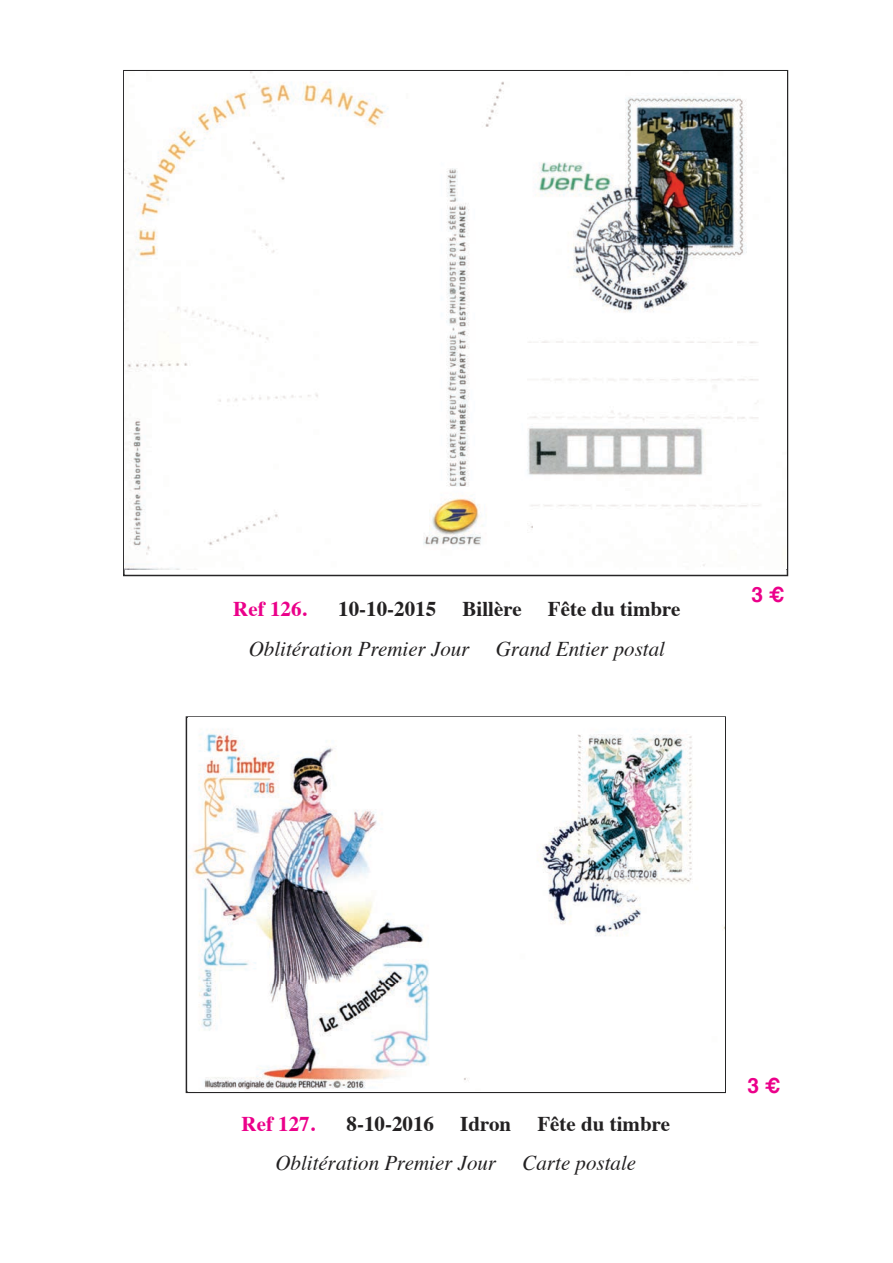
<style>
.page{position:relative;width:893px;height:1263px;background:#fff}
.page>*{position:absolute;margin:0;border:0;box-sizing:border-box;transform-origin:0 0}
.t1{font:italic 21px "Times";color:#232122}
.t2{font:700 21px "Times";color:#232122}
.t3{font:700 21px "Times";color:#eb008a}
.t4{font:700 21px "Helvetica";color:#eb008a}
</style>
<div class="page">
<img style="left:125px;top:71px;width:635px;height:498px">
<img style="left:787px;top:71px;width:1px;height:51px">
<img style="left:787px;top:121px;width:1px;height:448px">
<img style="left:193px;top:729px;width:531px;height:361px">
<p class="t3" style="left:233px;top:601px;width:75px">Ref 126.</p>
<p class="t2" style="left:338px;top:601px;width:99px">10-10-2015</p>
<p class="t2" style="left:463px;top:601px;width:61px">Billère</p>
<p class="t2" style="left:548px;top:601px;width:134px">Fête du timbre</p>
<p class="t1" style="left:249px;top:640px;width:222px">Oblitération Premier Jour</p>
<p class="t1" style="left:496px;top:640px;width:171px">Grand Entier postal</p>
<p class="t4" style="left:751px;top:586px;width:35px">3!"</p>
<p class="t3" style="left:242px;top:1115px;width:75px">Ref 127.</p>
<p class="t2" style="left:346px;top:1115px;width:89px">8-10-2016</p>
<p class="t2" style="left:460px;top:1115px;width:52px">Idron</p>
<p class="t2" style="left:537px;top:1115px;width:134px">Fête du timbre</p>
<p class="t1" style="left:275px;top:1154px;width:222px">Oblitération Premier Jour</p>
<p class="t1" style="left:522px;top:1154px;width:115px">Carte postale</p>
<p class="t4" style="left:747px;top:1076px;width:35px">3!"</p>
</div>
